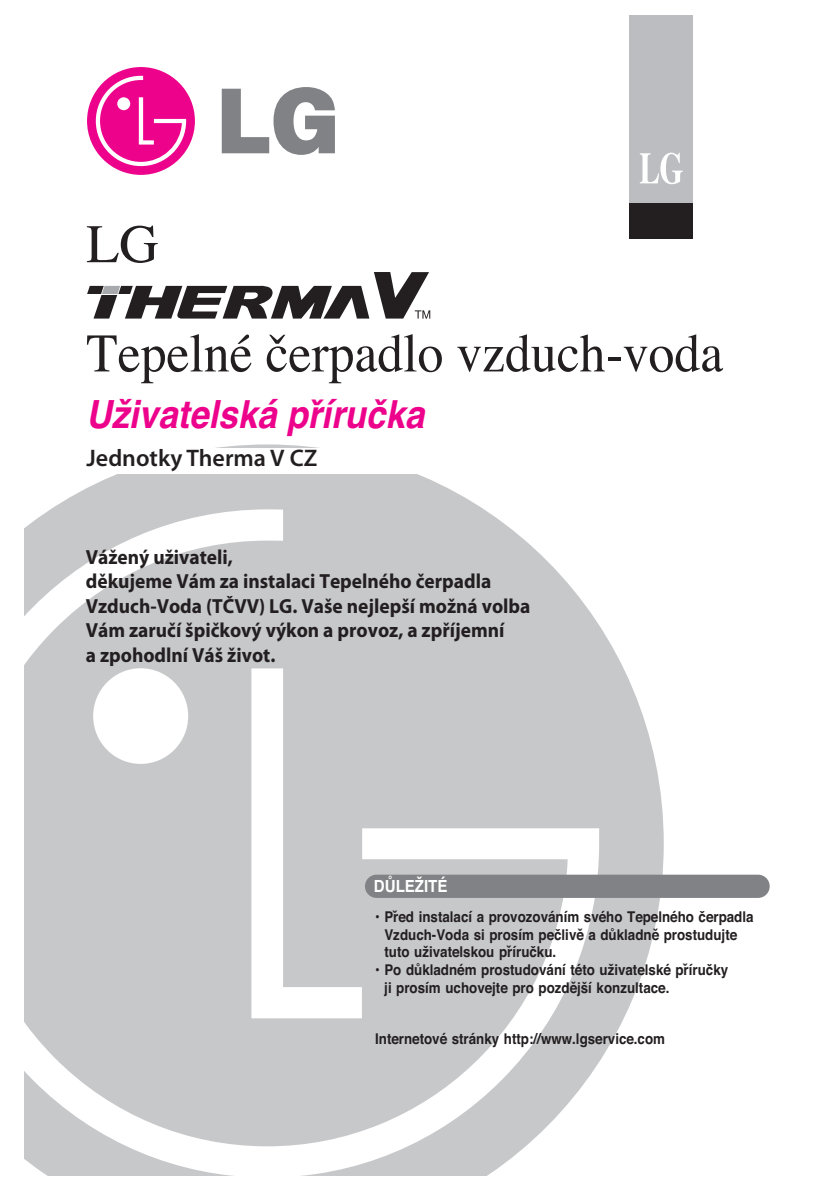
<style>
.page{position:relative;width:840px;height:1191px;background:#fff}
.page>*{position:absolute;margin:0;border:0;box-sizing:border-box;transform-origin:0 0}
.t1{font:54.4px/109.2px "Times";color:#231f20}
.t2{font:italic 700 38.8px "Helvetica";color:#ed028c;scale:.9 1}
.t3{font:600 24px "Myriad Pro";color:#231f20}
.t4{font:700 20.4px/24.6px "Myriad Pro";color:#231f20;scale:.95 1}
.t5{font:700 16.6px "Helvetica";color:#fff;scale:.9 1}
.t6{font:700 14.8px/17.8px "Helvetica";color:#231f20;scale:.9 1}
</style>
<div class="page">
<svg style="left:51px;top:444px;width:612px;height:619px;fill:#c7c8ca"></svg>
<svg style="left:24px;top:509px;width:574px;height:666px;fill:#c7c8ca"></svg>
<div style="left:629px;top:15px;width:63px;height:224px;background:#bcbdc0"></div>
<div style="left:629px;top:203px;width:63px;height:36px;background:#231f20"></div>
<svg style="left:640px;top:153px;width:42px;height:31px"></svg>
<div style="left:87px;top:67px;width:108px;height:108px;background:#ed028c;border-radius:50%"></div>
<svg style="left:96px;top:76px;width:90px;height:90px"></svg>
<svg style="left:222px;top:87px;width:113px;height:68px"></svg>
<svg style="left:87px;top:272px;width:343px;height:46px"></svg>
<div style="left:365px;top:874px;width:404px;height:24px;background:#808285;border-radius:12px"></div>
<div style="left:86px;top:448px;width:533px;height:25px;background:#fff"></div>
<p class="t1" style="left:86px;top:185px;width:638px">LG<br>Tepelné čerpadlo vzduch-voda</p>
<p class="t2" style="left:86px;top:382px;width:377px">Uživatelská příručka</p>
<p class="t3" style="left:86px;top:443px;width:232px">Jednotky Therma V CZ</p>
<p class="t4" style="left:86px;top:543px;width:469px">Vážený uživateli,<br>děkujeme Vám za instalaci Tepelného čerpadla Vzduch-Voda (TČVV) LG. Vaše nejlepší možná volba Vám zaručí špičkový výkon a provoz, a zpříjemní<br>a zpohodlní Váš život.</p>
<p class="t5" style="left:374px;top:872px;width:83px">DŮLEŽITÉ</p>
<p class="t6" style="left:384px;top:907px;width:411px;text-indent:-9px">• Před instalací a provozováním svého Tepelného čerpadla<br>Vzduch-Voda si prosím pečlivě a důkladně prostudujte tuto uživatelskou příručku.</p>
<p class="t6" style="left:384px;top:961px;width:383px;text-indent:-9px">• Po důkladném prostudování této uživatelské příručky ji prosím uchovejte pro pozdější konzultace.</p>
<p class="t6" style="left:375px;top:1030px;width:323px">Internetové stránky http://www.lgservice.com</p>
</div>
